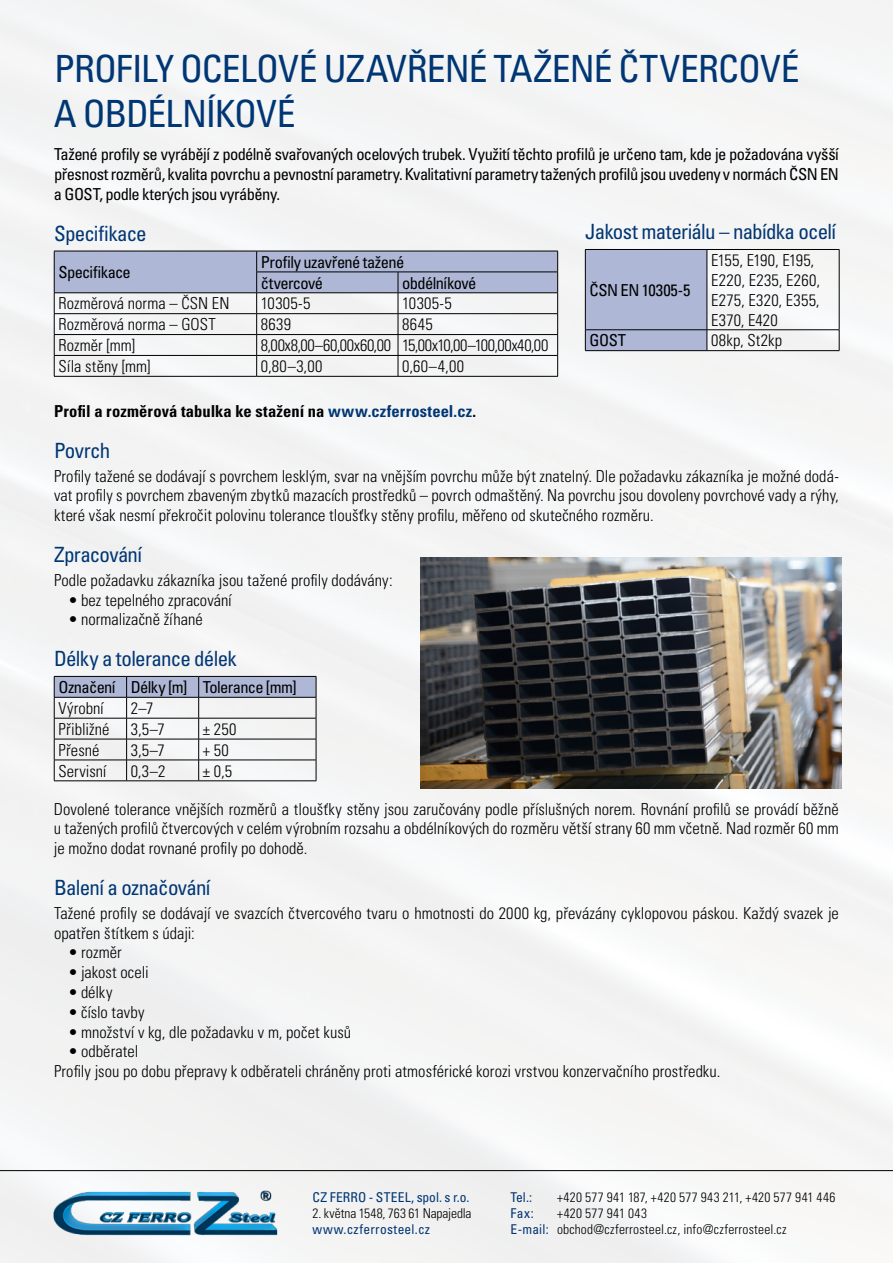
<style>
.page{position:relative;width:893px;height:1263px;background:#f4f4f4}
.page>*{position:absolute;margin:0;border:0;box-sizing:border-box;transform-origin:0 0}
.t1{font:condensed 37.5px "Univers CE";letter-spacing:-.005em;color:#003674}
.t2{font:condensed 37.5px "Univers CE";letter-spacing:-.035em;color:#003674}
.t3{font:condensed 21px "Univers CE";letter-spacing:-.035em;color:#003674}
.t4{font:300 condensed 16.5px/19.8px "Univers CE";letter-spacing:.005em;color:#000}
.t5{font:condensed 16.5px/19.8px "Univers CE";letter-spacing:-.035em;color:#000}
.t6{font:700 condensed 16.5px "Univers CE";letter-spacing:.01em;color:#000}
.t7{font:300 condensed 16.5px "Univers CE";letter-spacing:-.02em;color:#000}
.t8{font:condensed 16.5px "Univers CE";letter-spacing:-.01em;color:#000}
.t9{font:300 condensed 13.5px/16.2px "Univers CE";letter-spacing:.015em;color:#000}
.t10{font:condensed 13.5px "Univers CE";letter-spacing:.015em;color:#003674}
.t11{font:300 condensed 13.5px "Univers CE";letter-spacing:-.005em;color:#000}
.s1{color:#003674}
.s2{font-weight:400;color:#003674}
</style>
<div class="page">
<img style="left:53px;top:1187px;width:225px;height:49px">
<hr style="left:0;top:1170px;width:893px;height:1px;background:#000">
<hr style="left:54px;top:376px;width:203px;height:1px;background:#000">
<hr style="left:257px;top:376px;width:141px;height:1px;background:#000">
<hr style="left:398px;top:376px;width:160px;height:1px;background:#000">
<svg style="left:54px;top:251px;width:504px;height:125px"></svg>
<hr style="left:54px;top:293px;width:203px;height:1px;background:#000">
<hr style="left:257px;top:293px;width:141px;height:1px;background:#000">
<hr style="left:398px;top:293px;width:160px;height:1px;background:#000">
<svg style="left:54px;top:676px;width:263px;height:105px"></svg>
<hr style="left:54px;top:697px;width:73px;height:1px;background:#000">
<hr style="left:127px;top:697px;width:72px;height:1px;background:#000">
<hr style="left:199px;top:697px;width:117px;height:1px;background:#000">
<hr style="left:707px;top:329px;width:132px;height:1px;background:#000">
<hr style="left:707px;top:249px;width:132px;height:1px;background:#000">
<hr style="left:839px;top:250px;width:1px;height:80px;background:#000">
<svg style="left:839px;top:330px;width:1px;height:20px"></svg>
<hr style="left:707px;top:350px;width:132px;height:1px;background:#000">
<div style="left:585px;top:249px;width:123px;height:102px;background:#aeb8d6"></div>
<hr style="left:585px;top:350px;width:122px;height:1px;background:#000">
<img style="left:421px;top:557px;width:420px;height:231px">
<h1 class="t1" style="left:54px;top:48px;width:146px">Profily ocelo</h1>
<h1 class="t1" style="left:278px;top:48px;width:422px">vé uzavřené tažené čtverco</h1>
<h1 class="t1" style="left:760px;top:48px;width:41px">vé</h1>
<h1 class="t2" style="left:54px;top:93px;width:243px">a o bdélníkové</h1>
<p class="t5" style="left:54px;top:145px;width:787px">Tažené profily se vyrábějí z podélně svařovaných ocelových trubek. Využití těchto profilů je určeno tam, kde je požadována vyšší přesnost rozměrů, kvalita povrchu a pevnostní parametry. Kvalitativní parametry tažených profilů jsou uvedeny v normách ČSN EN a GOST, podle kterých jsou vyráběny.</p>
<p class="t3" style="left:54px;top:221px;width:94px">Specifikace</p>
<p class="t5" style="left:58px;top:263px;width:74px">Specifikace</p>
<p class="t5" style="left:261px;top:252px;width:145px;line-height:20.9px">Profily uzavřené tažené čtvercové</p>
<p class="t3" style="left:585px;top:220px;width:253px">Jakost materiálu – nabídka ocelí</p>
<p class="t4" style="left:711px;top:251px;width:110px">E155, E190, E195,<br>E220, E235, E260,<br>E275, E320, E355,<br>E370, E420</p>
<p class="t5" style="left:402px;top:273px;width:76px">obdélníkové</p>
<p class="t8" style="left:590px;top:281px;width:102px">ČSN EN 10305-5</p>
<p class="t4" style="left:58px;top:294px;width:172px">Rozměrová norma – ČSN EN</p>
<p class="t4" style="left:261px;top:294px;width:51px">10305-5</p>
<p class="t4" style="left:402px;top:294px;width:51px">10305-5</p>
<p class="t4" style="left:58px;top:315px;width:159px">Rozměrová norma – GOST</p>
<p class="t4" style="left:261px;top:315px;width:32px">8639</p>
<p class="t4" style="left:402px;top:315px;width:32px">8645</p>
<p class="t4" style="left:58px;top:336px;width:78px">Rozměr [mm]</p>
<p class="t7" style="left:261px;top:336px;width:289px">8,00x8,00–60,00x60,00 15,00x10,00–100,00x40,00</p>
<p class="t4" style="left:58px;top:357px;width:93px">Síla stěny [mm]</p>
<p class="t4" style="left:261px;top:357px;width:63px">0,80–3,00</p>
<p class="t4" style="left:402px;top:357px;width:63px">0,60–4,00</p>
<p class="t6" style="left:54px;top:402px;width:424px">Profil a rozměrová tabulka ke stažení na <span class="s1">www.czferrosteel.cz</span>.</p>
<p class="t3" style="left:54px;top:438px;width:58px">Povrch</p>
<p class="t4" style="left:54px;top:466px;width:786px;text-align:justify">Profily tažené se dodávají s povrchem lesklým, svar na vnějším povrchu může být znatelný. Dle požadavku zákazníka je možné dodá&shy;vat profily s povrchem zbaveným zbytků mazacích prostředků – povrch odmaštěný. Na povrchu jsou dovoleny povrchové vady a rýhy, které však nesmí překročit polovinu tolerance tloušťky stěny profilu, měřeno od skutečného rozměru.</p>
<p class="t3" style="left:54px;top:542px;width:90px">Zpracování</p>
<p class="t4" style="left:54px;top:570px;width:340px">Podle požadavku zákazníka jsou tažené profily dodávány:</p>
<p class="t4" style="left:68px;top:590px;width:165px">• bez tepelného zpracování</p>
<p class="t4" style="left:68px;top:610px;width:136px">• normalizačně žíhané</p>
<p class="t3" style="left:54px;top:647px;width:184px">Délky a tolerance délek</p>
<p class="t5" style="left:58px;top:678px;width:240px">Označení Délky [m] Tolerance [mm]</p>
<p class="t4" style="left:58px;top:698px;width:47px">Výrobní</p>
<p class="t4" style="left:131px;top:698px;width:24px">2–7</p>
<p class="t4" style="left:58px;top:719px;width:53px">Přibližné</p>
<p class="t4" style="left:131px;top:719px;width:36px">3,5–7</p>
<p class="t4" style="left:203px;top:719px;width:35px">± 250</p>
<p class="t4" style="left:58px;top:740px;width:42px">Přesné</p>
<p class="t4" style="left:131px;top:740px;width:36px">3,5–7</p>
<p class="t4" style="left:203px;top:740px;width:28px">+ 50</p>
<p class="t4" style="left:58px;top:761px;width:50px">Servisní</p>
<p class="t4" style="left:131px;top:761px;width:36px">0,3–2</p>
<p class="t4" style="left:203px;top:761px;width:31px">± 0,5</p>
<p class="t4" style="left:54px;top:799px;width:786px;text-align:justify">Dovolené tolerance vnějších rozměrů a tloušťky stěny jsou zaručovány podle příslušných norem. Rovnání profilů se provádí běžně u tažených profilů čtvercových v celém výrobním rozsahu a obdélníkových do rozměru větší strany 60 mm včetně. Nad rozměr 60 mm je možno dodat rovnané profily po dohodě.</p>
<p class="t3" style="left:54px;top:875px;width:158px">Balení a označování</p>
<p class="t4" style="left:54px;top:903px;width:786px">Tažené profily se dodávají ve svazcích čtvercového tvaru o hmotnosti do 2000 kg, převázány cyklopovou páskou. Každý svazek je opatřen štítkem s údaji:</p>
<p class="t4" style="left:68px;top:943px;width:55px">• rozměr</p>
<p class="t4" style="left:68px;top:963px;width:82px">• jakost oceli</p>
<p class="t4" style="left:68px;top:983px;width:46px">• délky</p>
<p class="t4" style="left:68px;top:1002px;width:78px">• číslo tavby</p>
<p class="t4" style="left:68px;top:1022px;width:284px">• množství v kg, dle požadavku v m, počet kusů</p>
<p class="t4" style="left:54px;top:1042px;width:668px;text-indent:14px">• odběratel<br>Profily jsou po dobu přepravy k odběrateli chráněny proti atmosférické korozi vrstvou konzervačního prostředku.</p>
<p class="t5" style="left:590px;top:331px;width:38px">GOST</p>
<p class="t4" style="left:711px;top:331px;width:73px">08kp, St2kp</p>
<p class="t10" style="left:313px;top:1189px;width:159px">CZ FERRO - STEEL, spol. s r.o.</p>
<p class="t11" style="left:313px;top:1206px;width:160px">2. května 1548, 763 61 Napajedla</p>
<p class="t10" style="left:313px;top:1222px;width:119px">www.czferrosteel.cz</p>
<p class="t10" style="left:510px;top:1189px;width:23px">Tel.:</p>
<p class="t9" style="left:557px;top:1189px;width:280px">+420 577 941 187, +420 577 943 211, +420 577 941 446</p>
<p class="t10" style="left:510px;top:1206px;width:25px">Fax:</p>
<p class="t9" style="left:510px;top:1205px;width:277px;text-indent:46px">+420 577 941 043<br><span class="s2">E-mail:</span> obchod@czferrosteel.cz, info@czferrosteel.cz</p>
</div>
